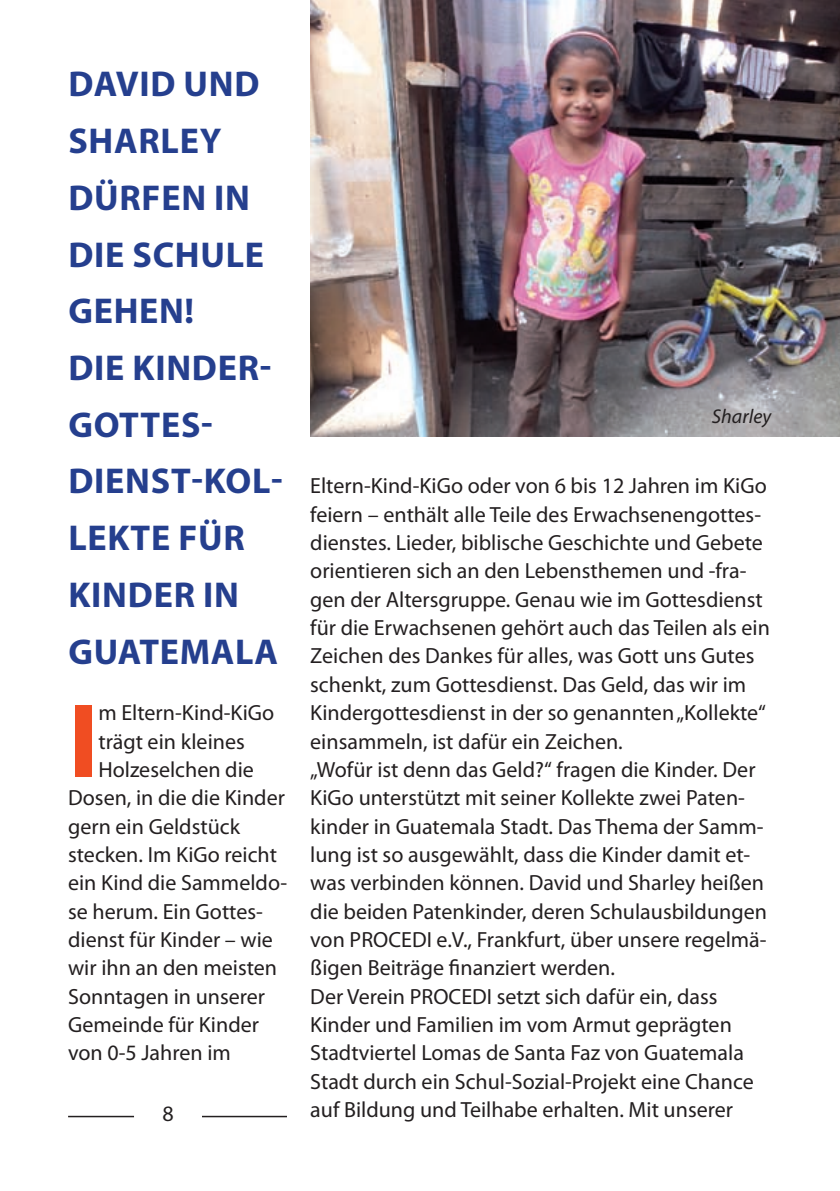
<style>
.page{position:relative;width:840px;height:1191px;background:#fff}
.page>*{position:absolute;margin:0;border:0;box-sizing:border-box;transform-origin:0 0}
.t1{font:700 106.2px "Myriad Pro";color:#f04d22}
.t2{font:700 36px/56.6px "Myriad Pro";letter-spacing:.02em;color:#253f8e}
.t3{font:22px/28.4px "Myriad Pro";color:#231f20}
.t4{font:italic 20px "Myriad Pro";color:#231f20}
</style>
<div class="page">
<hr style="left:202px;top:1115px;width:569px;height:2px;background:#231f20">
<hr style="left:68px;top:1115px;width:66px;height:2px;background:#231f20">
<img style="left:310px;top:0;width:529px;height:437px">
<div style="left:287px;top:1107px;width:489px;height:20px;background:#fff"></div>
<h2 class="t2" style="left:68px;top:55px;width:216px">DAVID UND<br>SHARLEY<br>DÜRFEN IN<br>DIE SCHULE<br>GEHEN!<br>DIE KINDER-<br>GOTTES-<br>DIENST-KOL-<br>LEKTE FÜR<br>KINDER IN<br>GUATEMALA</h2>
<h1 class="t1" style="left:68px;top:672px;width:18px">I</h1>
<p class="t3" style="left:98px;top:698px;width:177px">m Eltern-Kind-KiGo</p>
<p class="t3" style="left:98px;top:726px;width:148px">trägt ein kleines</p>
<p class="t3" style="left:98px;top:755px;width:157px">Holzeselchen die</p>
<p class="t3" style="left:68px;top:783px;width:218px">Dosen, in die die Kinder</p>
<p class="t3" style="left:68px;top:811px;width:173px">gern ein Geldstück</p>
<p class="t3" style="left:68px;top:840px;width:210px">stecken. Im KiGo reicht</p>
<p class="t3" style="left:68px;top:868px;width:220px">ein Kind die Sammeldo-</p>
<p class="t3" style="left:68px;top:896px;width:196px">se herum. Ein Gottes-</p>
<p class="t3" style="left:68px;top:925px;width:206px">dienst für Kinder – wie</p>
<p class="t3" style="left:68px;top:953px;width:210px">wir ihn an den meisten</p>
<p class="t3" style="left:68px;top:981px;width:198px">Sonntagen in unserer</p>
<p class="t3" style="left:68px;top:1010px;width:192px">Gemeinde für Kinder</p>
<p class="t3" style="left:68px;top:1038px;width:164px">von 0-5 Jahren im</p>
<p class="t3" style="left:162px;top:1099px;width:13px">8</p>
<p class="t4" style="left:711px;top:404px;width:61px">Sharley</p>
<p class="t3" style="left:310px;top:471px;width:461px">Eltern-Kind-KiGo oder von 6 bis 12 Jahren im KiGo feiern – enthält alle Teile des Erwachsenengottes&shy;dienstes. Lieder, biblische Geschichte und Gebete orientieren sich an den Lebensthemen und -fra&shy;gen der Altersgruppe. Genau wie im Gottesdienst für die Erwachsenen gehört auch das Teilen als ein Zeichen des Dankes für alles, was Gott uns Gutes schenkt, zum Gottesdienst. Das Geld, das wir im Kindergottesdienst in der so genannten „Kollekte“ einsammeln, ist dafür ein Zeichen.<br>„Wofür ist denn das Geld?“ fragen die Kinder. Der KiGo unterstützt mit seiner Kollekte zwei Paten&shy;kinder in Guatemala Stadt. Das Thema der Samm&shy;lung ist so ausgewählt, dass die Kinder damit et&shy;was verbinden können. David und Sharley heißen die beiden Patenkinder, deren Schulausbildungen von PROCEDI e.V., Frankfurt, über unsere regelmä&shy;ßigen Beiträge finanziert werden.<br>Der Verein PROCEDI setzt sich dafür ein, dass Kinder und Familien im vom Armut geprägten Stadtviertel Lomas de Santa Faz von Guatemala Stadt durch ein Schul-Sozial-Projekt eine Chance auf Bildung und Teilhabe erhalten. Mit unserer</p>
</div>
